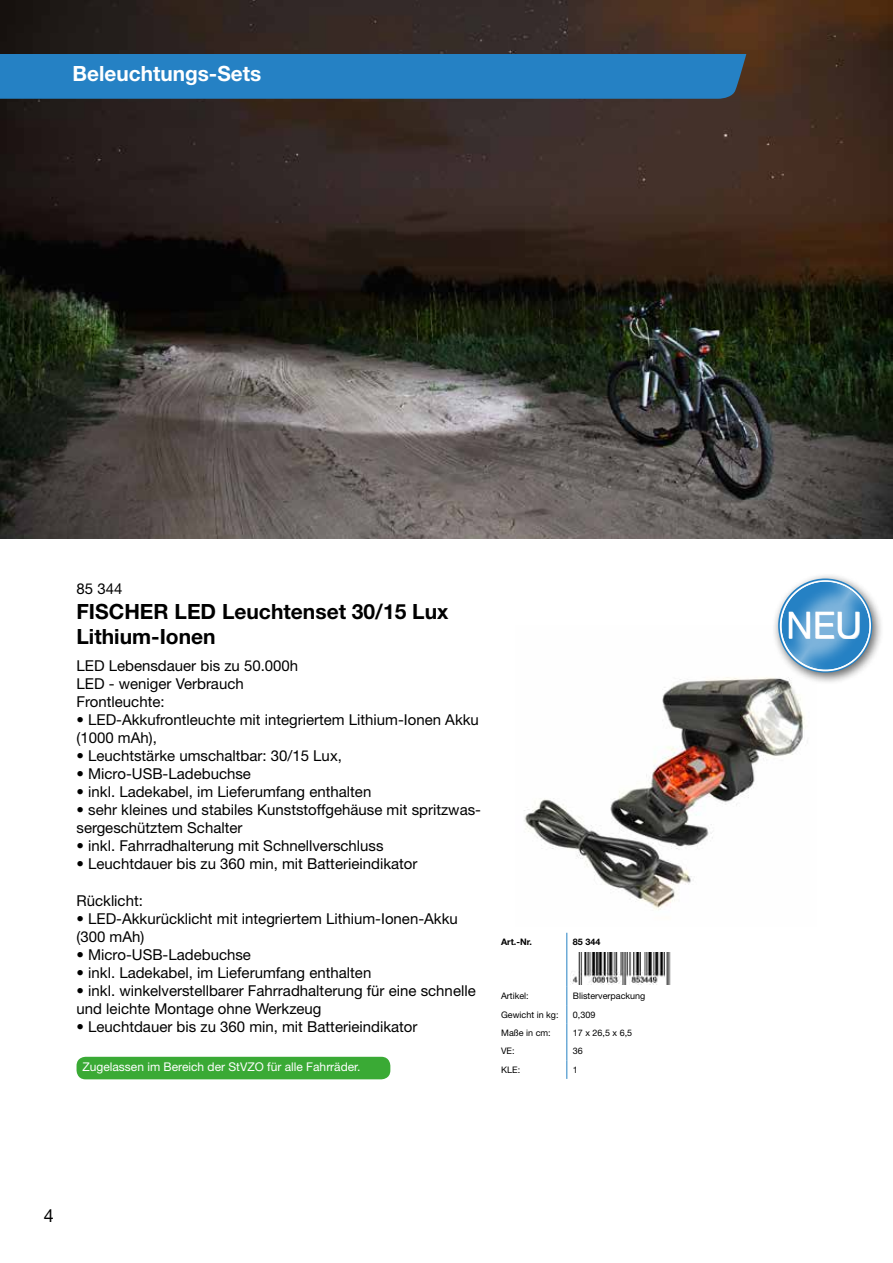
<style>
.page{position:relative;width:893px;height:1263px;background:#fff}
.page>*{position:absolute;margin:0;border:0;box-sizing:border-box;transform-origin:0 0}
.t1{font:36.75px "Helvetica Neue LT Std";color:#fff}
.t2{font:700 21px/25.2px "Helvetica Neue LT Std";color:#000}
.t3{font:700 21px "Helvetica Neue LT Std";color:#fff}
.t4{font:18px "Helvetica Neue LT Std";color:#000}
.t5{font:15px/18px "Helvetica Neue LT Std";color:#000}
.t6{font:12px "Helvetica Neue LT Std";color:#fff}
.t7{font:9px "Helvetica Neue LT Std";color:#000}
.t8{font:700 9px "Helvetica Neue LT Std";color:#000}
</style>
<div class="page">
<img style="left:524px;top:677px;width:281px;height:233px">
<img style="left:0;top:0;width:893px;height:538px">
<div style="left:0;top:54px;width:746px;height:45px;background:#2581c4"></div>
<hr style="left:566px;top:933px;width:1px;height:54px;background:#2581c4">
<svg style="left:566px;top:987px;width:1px;height:92px"></svg>
<div style="left:772px;top:572px;width:112px;height:113px;background:#000;opacity:.6"></div>
<div style="left:780px;top:580px;width:92px;height:90px;background:#fff;opacity:.41"></div>
<div style="left:789px;top:612px;width:70px;height:27px;background:#fff;opacity:.91"></div>
<div style="left:77px;top:1057px;width:313px;height:22px;background:#3aaa35;border-radius:9px"></div>
<img style="left:571px;top:952px;width:100px;height:32px">
<h2 class="t3" style="left:73px;top:61px;width:190px">Beleuchtungs-Sets</h2>
<p class="t5" style="left:77px;top:579px;width:47px">85 344</p>
<h2 class="t2" style="left:77px;top:598px;width:373px">FISCHER LED Leuchtenset 30/15 Lux<br>Lithium-Ionen</h2>
<p class="t5" style="left:77px;top:657px;width:223px">LED Lebensdauer bis zu 50.000h<br>LED - weniger Verbrauch<br>Frontleuchte:</p>
<p class="t5" style="left:77px;top:711px;width:404px">• LED-Akkufrontleuchte mit integriertem Lithium-Ionen Akku (1000 mAh),</p>
<p class="t5" style="left:77px;top:747px;width:267px">• Leuchtstärke umschaltbar: 30/15 Lux,</p>
<p class="t5" style="left:77px;top:765px;width:176px">• Micro-USB-Ladebuchse</p>
<p class="t5" style="left:77px;top:783px;width:296px">• inkl. Ladekabel, im Lieferumfang enthalten</p>
<p class="t5" style="left:77px;top:801px;width:406px">• sehr kleines und stabiles Kunststoffgehäuse mit spritzwas&shy;sergeschütztem Schalter</p>
<p class="t5" style="left:77px;top:837px;width:309px">• inkl. Fahrradhalterung mit Schnellverschluss</p>
<p class="t5" style="left:77px;top:855px;width:342px">• Leuchtdauer bis zu 360 min, mit Batterieindikator</p>
<p class="t5" style="left:77px;top:891px;width:68px">Rücklicht:</p>
<p class="t5" style="left:77px;top:909px;width:383px">• LED-Akkurücklicht mit integriertem Lithium-Ionen-Akku (300 mAh)</p>
<p class="t5" style="left:77px;top:945px;width:176px">• Micro-USB-Ladebuchse</p>
<p class="t5" style="left:77px;top:963px;width:296px">• inkl. Ladekabel, im Lieferumfang enthalten</p>
<p class="t5" style="left:77px;top:981px;width:401px">• inkl. winkelverstellbarer Fahrradhalterung für eine schnelle und leichte Montage ohne Werkzeug</p>
<p class="t5" style="left:77px;top:1017px;width:342px">• Leuchtdauer bis zu 360 min, mit Batterieindikator</p>
<p class="t6" style="left:82px;top:1060px;width:280px">Zugelassen im Bereich der StVZO für alle Fahrräder.</p>
<p class="t8" style="left:501px;top:936px;width:32px">Art.-Nr.</p>
<p class="t8" style="left:573px;top:936px;width:29px">85 344</p>
<p class="t7" style="left:501px;top:990px;width:29px">Artikel:</p>
<p class="t7" style="left:573px;top:990px;width:74px">Blisterverpackung</p>
<p class="t7" style="left:501px;top:1009px;width:59px">Gewicht in kg:</p>
<p class="t7" style="left:573px;top:1009px;width:24px">0,309</p>
<p class="t7" style="left:501px;top:1027px;width:51px">Maße in cm:</p>
<p class="t7" style="left:573px;top:1027px;width:61px">17 x 26,5 x 6,5</p>
<p class="t7" style="left:501px;top:1046px;width:15px">VE:</p>
<p class="t7" style="left:573px;top:1046px;width:12px">36</p>
<p class="t7" style="left:501px;top:1064px;width:21px">KLE:</p>
<p class="t7" style="left:573px;top:1064px;width:7px">1</p>
<p class="t4" style="left:44px;top:1205px;width:12px">4</p>
<h1 class="t1" style="left:786px;top:603px;width:77px">NEU</h1>
</div>
